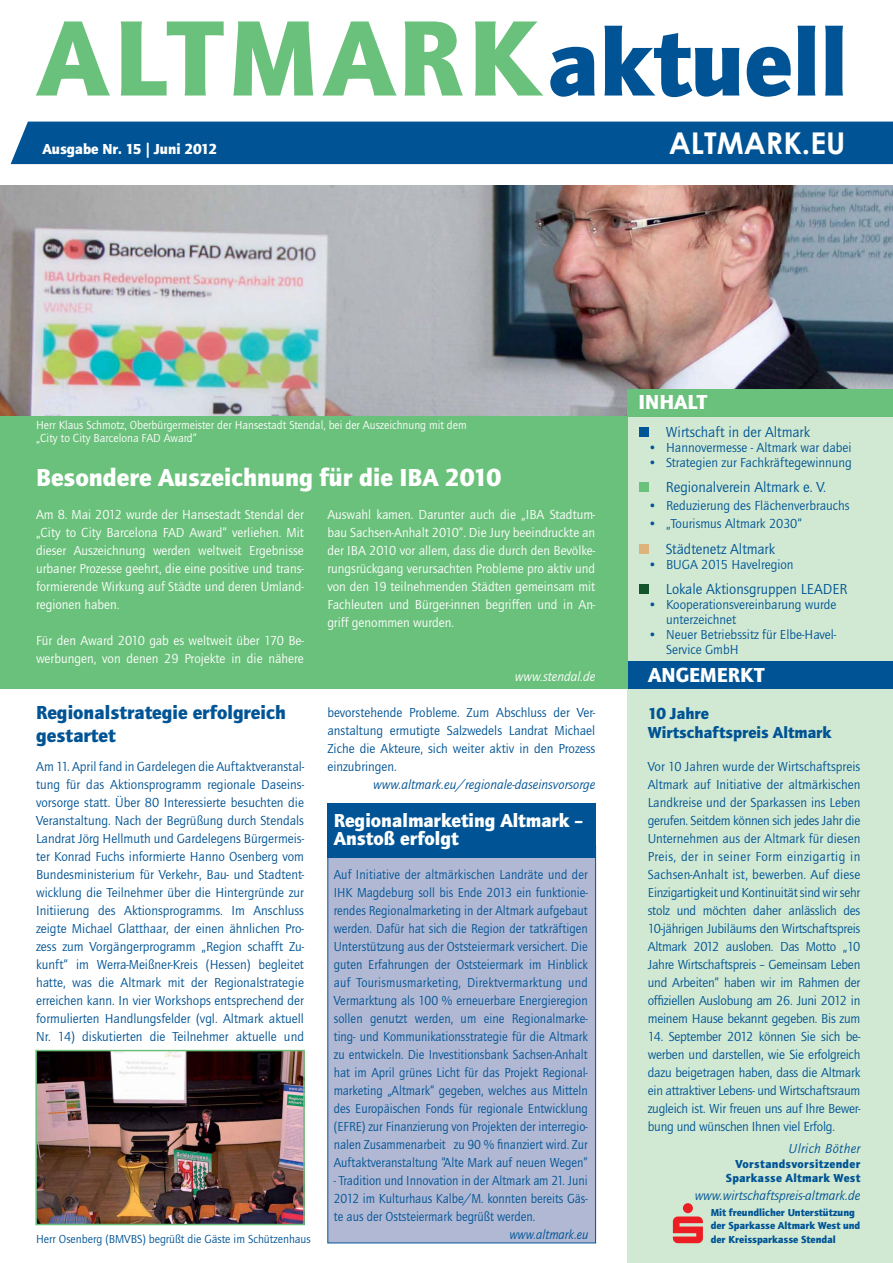
<style>
.page{position:relative;width:893px;height:1263px;background:#fff}
.page>*{position:absolute;margin:0;border:0;box-sizing:border-box;transform-origin:0 0}
.t1{font:900 111px "Quay Sans ITC Std";letter-spacing:.05em;color:#6ac17b}
.t2{font:700 30px "Century Gothic";color:#fff}
.t3{font:900 25.5px "Quay Sans ITC Std";color:#fff}
.t4{font:900 21px "Quay Sans ITC Std";color:#fff}
.t5{font:900 19.5px/18px "Quay Sans ITC Std";color:#fff}
.t6{font:900 19.5px/23.4px "Quay Sans ITC Std";color:#005495}
.t7{font:900 16.5px/19.8px "Quay Sans ITC Std";color:#005495}
.t8{font:15px "Quay Sans ITC Std";color:#005595}
.t9{font:900 15px "Quay Sans ITC Std";color:#fff}
.t10{font:13.5px/18px "Quay Sans ITC Std";color:#005495;text-align:justify}
.t11{font:13.5px/18px "Quay Sans ITC Std";color:#005495;text-align:justify;scale:.95 1}
.t12{font:13.5px/18px "Quay Sans ITC Std";color:#fff;text-align:justify}
.t13{font:13.5px/15px "Quay Sans ITC Std";color:#005595}
.t14{font:italic 13.5px "Quay Sans ITC Std";color:#005495}
.t15{font:italic 13.5px "Quay Sans ITC Std";color:#fff}
.t16{font:italic 13.5px "Quay Sans ITC Std";color:#005495;scale:.95 1}
.t17{font:italic 13.5px "Quay Sans ITC Std";letter-spacing:.025em;color:#005495}
.t18{font:12px/13.5px "Quay Sans ITC Std";color:#fff}
.t19{font:12px "Quay Sans ITC Std";color:#005495}
.t20{font:900 12px/14.4px "Quay Sans ITC Std";letter-spacing:.025em;color:#005495;text-align:right}
.t21{font:900 10.5px/13.5px "Quay Sans ITC Std";color:#005495}
.s1{font-size:97.5px;color:#005495}
</style>
<div class="page">
<img style="left:0;top:185px;width:893px;height:231px">
<div style="left:627px;top:415px;width:266px;height:848px;background:#d1e9d2"></div>
<div style="left:627px;top:661px;width:266px;height:28px;background:#005495"></div>
<div style="left:639px;top:427px;width:10px;height:9px;background:#005595"></div>
<div style="left:639px;top:482px;width:10px;height:10px;background:#6ac17b"></div>
<div style="left:639px;top:544px;width:10px;height:9px;background:#dcb47b"></div>
<div style="left:639px;top:584px;width:10px;height:10px;background:#13542b"></div>
<div style="left:0;top:416px;width:627px;height:273px;background:#6ac17b"></div>
<div style="left:11px;top:122px;width:882px;height:42px;background:#005495"></div>
<div style="left:627px;top:389px;width:266px;height:27px;background:#6ac17b"></div>
<div style="left:327px;top:845px;width:269px;height:398px;background:#b0b8d4;border:1px solid #005495"></div>
<div style="left:327px;top:803px;width:269px;height:55px;background:#005495"></div>
<img style="left:38px;top:1053px;width:264px;height:169px">
<div style="left:35px;top:1050px;width:270px;height:175px;border:2px solid #6ac17b"></div>
<svg style="left:673px;top:1203px;width:30px;height:40px"></svg>
<h1 class="t1" style="left:37px;top:-10px;width:812px">ALTMARK<span class="s1">aktuell</span></h1>
<p class="t9" style="left:42px;top:140px;width:176px">Ausgabe Nr. 15 | Juni 2012</p>
<h2 class="t2" style="left:669px;top:120px;width:178px">ALTMARK.EU</h2>
<p class="t18" style="left:36px;top:418px;width:432px">Herr Klaus Schmotz, Oberbürgermeister der Hansestadt Stendal, bei der Auszeichnung mit dem „City to City Barcelona FAD Award“</p>
<h3 class="t3" style="left:36px;top:462px;width:467px">Besondere Auszeichnung für die IBA 2010</h3>
<p class="t12" style="left:36px;top:506px;width:269px">Am 8. Mai 2012 wurde der Hansestadt Stendal der „City to City Barcelona FAD Award“ verliehen. Mit dieser Auszeichnung werden weltweit Ergebnisse urbaner Prozesse geehrt, die eine positive und trans&shy;formierende Wirkung auf Städte und deren Umland&shy;regionen haben.</p>
<p class="t12" style="left:36px;top:632px;width:269px">Für den Award 2010 gab es weltweit über 170 Be&shy;werbungen, von denen 29 Projekte in die nähere</p>
<h3 class="t6" style="left:36px;top:700px;width:251px">Regionalstrategie erfolgreich gestartet</h3>
<p class="t10" style="left:36px;top:758px;width:269px">Am 11. April fand in Gardelegen die Auftaktveranstal&shy;tung für das Aktionsprogramm regionale Daseins&shy;vorsorge statt. Über 80 Interessierte besuchten die Veranstaltung. Nach der Begrüßung durch Stendals Landrat Jörg Hellmuth und Gardelegens Bürgermeis&shy;ter Konrad Fuchs informierte Hanno Osenberg vom Bundesministerium für Verkehr-, Bau- und Stadtent&shy;wicklung die Teilnehmer über die Hintergründe zur Initiierung des Aktionsprogramms. Im Anschluss zeigte Michael Glatthaar, der einen ähnlichen Pro&shy;zess zum Vorgängerprogramm „Region schafft Zu&shy;kunft“ im Werra-Meißner-Kreis (Hessen) begleitet hatte, was die Altmark mit der Regionalstrategie erreichen kann. In vier Workshops entsprechend der formulierten Handlungsfelder (vgl. Altmark aktuell Nr. 14) diskutierten die Teilnehmer aktuelle und</p>
<p class="t12" style="left:327px;top:505px;width:269px">Auswahl kamen. Darunter auch die „IBA Stadtum&shy;bau Sachsen-Anhalt 2010“. Die Jury beeindruckte an der IBA 2010 vor allem, dass die durch den Bevölke&shy;rungsrückgang verursachten Probleme pro aktiv und von den 19 teilnehmenden Städten gemeinsam mit Fachleuten und Bürger-innen begriffen und in An&shy;griff genommen wurden.</p>
<p class="t15" style="left:515px;top:669px;width:82px">www.stendal.de</p>
<p class="t10" style="left:327px;top:704px;width:269px">bevorstehende Probleme. Zum Abschluss der Ver&shy;anstaltung ermutigte Salzwedels Landrat Michael Ziche die Akteure, sich weiter aktiv in den Prozess einzubringen.</p>
<p class="t14" style="left:373px;top:777px;width:224px">www.altmark.eu/regionale-daseinsvorsorge</p>
<h3 class="t5" style="left:334px;top:811px;width:251px">Regionalmarketing Altmark –<br>Anstoß erfolgt</h3>
<p class="t11" style="left:334px;top:866px;width:269px">Auf Initiative der altmärkischen Landräte und der IHK Magdeburg soll bis Ende 2013 ein funktionie&shy;rendes Regionalmarketing in der Altmark aufgebaut werden. Dafür hat sich die Region der tatkräftigen Unterstützung aus der Oststeiermark versichert. Die guten Erfahrungen der Oststeiermark im Hinblick auf Tourismusmarketing, Direktvermarktung und Vermarktung als 100 % erneuerbare Energieregion sollen genutzt werden, um eine Regionalmarke&shy;ting- und Kommunikationsstrategie für die Altmark zu entwickeln. Die Investitionsbank Sachsen-Anhalt hat im April grünes Licht für das Projekt Regional&shy;marketing „Altmark“ gegeben, welches aus Mitteln des Europäischen Fonds für regionale Entwicklung (EFRE) zur Finanzierung von Projekten der interregio&shy;nalen Zusammenarbeit zu 90 % finanziert wird. Zur Auftaktveranstaltung “Alte Mark auf neuen Wegen”</p>
<p class="t11" style="left:334px;top:1171px;width:269px">- Tradition und Innovation in der Altmark am 21. Juni 2012 im Kulturhaus Kalbe/M. konnten bereits Gäs&shy;te aus der Oststeiermark begrüßt werden.</p>
<p class="t19" style="left:36px;top:1232px;width:276px">Herr Osenberg (BMVBS) begrüßt die Gäste im Schützenhaus</p>
<p class="t16" style="left:509px;top:1227px;width:85px">www.altmark.eu</p>
<h3 class="t4" style="left:639px;top:389px;width:70px">INHALT</h3>
<p class="t8" style="left:666px;top:423px;width:146px">Wirtschaft in der Altmark</p>
<p class="t13" style="left:649px;top:439px;width:204px">• Hannovermesse - Altmark war dabei</p>
<p class="t13" style="left:649px;top:454px;width:204px">• Strategien zur Fachkräftegewinnung</p>
<p class="t8" style="left:666px;top:478px;width:162px">Regionalverein Altmark e. V.</p>
<p class="t13" style="left:649px;top:498px;width:202px">• Reduzierung des Flächenverbrauchs</p>
<p class="t13" style="left:649px;top:516px;width:154px">• „Tourismus Altmark 2030“</p>
<p class="t8" style="left:666px;top:540px;width:111px">Städtenetz Altmark</p>
<p class="t13" style="left:649px;top:556px;width:146px">• BUGA 2015 Havelregion</p>
<p class="t8" style="left:666px;top:580px;width:183px">Lokale Aktionsgruppen LEADER</p>
<p class="t13" style="left:666px;top:597px;width:172px;text-indent:-17px">• Kooperationsvereinbarung wurde unterzeichnet</p>
<p class="t13" style="left:666px;top:627px;width:172px;text-indent:-17px">• Neuer Betriebssitz für Elbe-Havel-<br>Service GmbH</p>
<h3 class="t4" style="left:648px;top:661px;width:118px">ANGEMERKT</h3>
<p class="t7" style="left:648px;top:703px;width:185px">10 Jahre<br>Wirtschaftspreis Altmark</p>
<p class="t10" style="left:648px;top:758px;width:214px">Vor 10 Jahren wurde der Wirtschaftspreis Altmark auf Initiative der altmärkischen Landkreise und der Sparkassen ins Leben gerufen. Seitdem können sich jedes Jahr die Unternehmen aus der Altmark für diesen Preis, der in seiner Form einzigartig in Sachsen-Anhalt ist, bewerben. Auf diese Einzigartigkeit und Kontinuität sind wir sehr stolz und möchten daher anlässlich des 10-jährigen Jubiläums den Wirtschaftspreis Altmark 2012 ausloben. Das Motto „10<br>Jahre Wirtschaftspreis – Gemeinsam Leben und Arbeiten“ haben wir im Rahmen der offiziellen Auslobung am 26. Juni 2012 in meinem Hause bekannt gegeben. Bis zum</p>
<p class="t10" style="left:648px;top:1027px;width:214px">14. September 2012 können Sie sich be&shy;werben und darstellen, wie Sie erfolgreich dazu beigetragen haben, dass die Altmark ein attraktiver Lebens- und Wirtschaftsraum zugleich ist. Wir freuen uns auf Ihre Bewer&shy;bung und wünschen Ihnen viel Erfolg.</p>
<p class="t17" style="left:788px;top:1141px;width:73px">Ulrich Böther</p>
<p class="t20" style="left:726px;top:1156px;width:136px">Vorstandsvorsitzender<br>Sparkasse Altmark West</p>
<p class="t14" style="left:695px;top:1187px;width:167px">www.wirtschaftspreis-altmark.de</p>
<p class="t21" style="left:711px;top:1205px;width:151px">Mit freundlicher Unterstützung der Sparkasse Altmark West und der Kreissparkasse Stendal</p>
</div>
